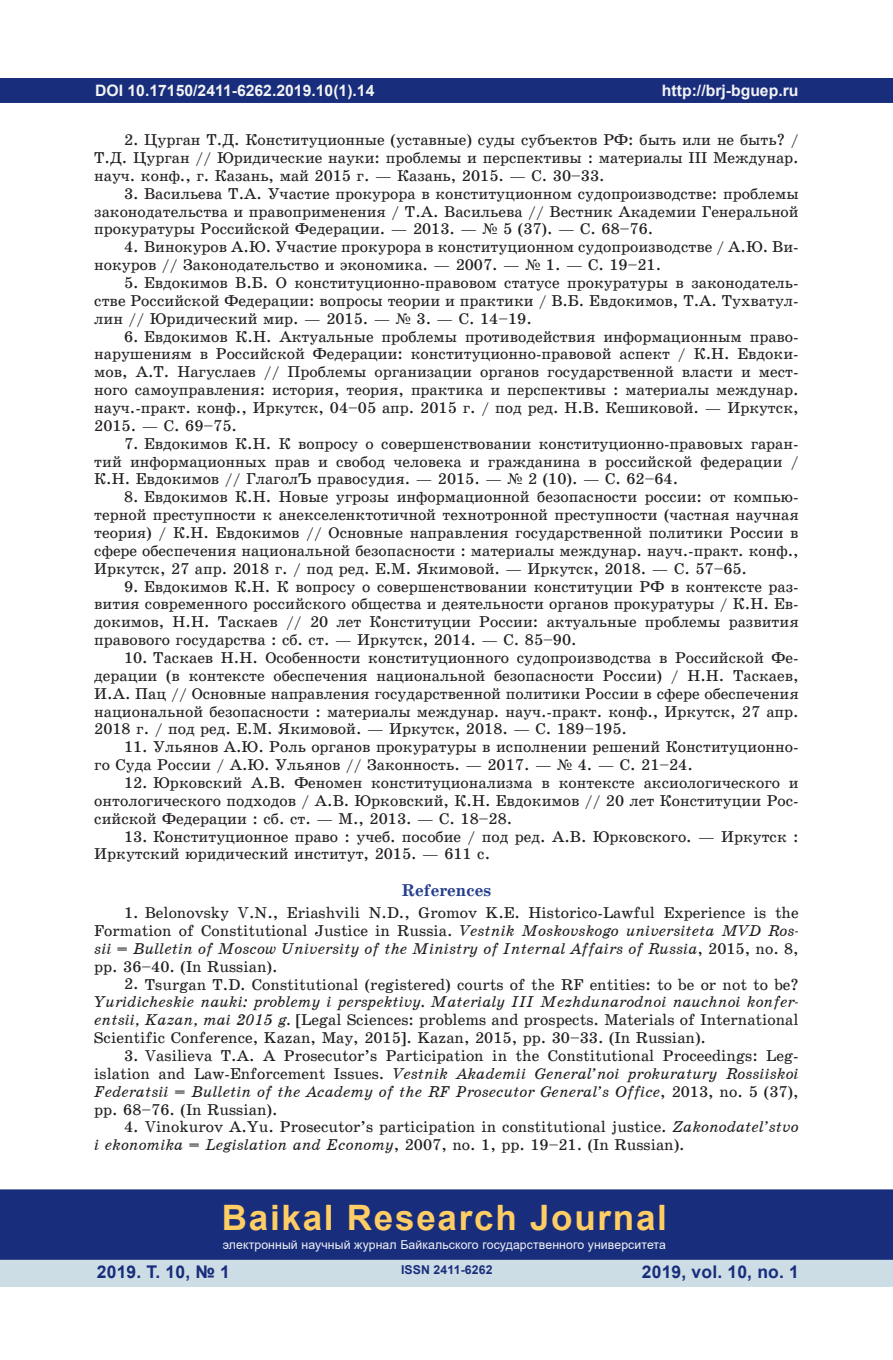
<style>
.page{position:relative;width:893px;height:1360px;background:#fff}
.page>*{position:absolute;margin:0;border:0;box-sizing:border-box;transform-origin:0 0}
.t1{font:700 35px "Arial";letter-spacing:.05em;color:#fecd64}
.t2{font:700 17.5px "Arial";letter-spacing:.01em;color:#182d7c}
.t3{font:17.15px "School Book C Bold";color:#253f8e}
.t4{font:15.75px/17.8px "School Book C";color:#231f20;text-align:justify}
.t5{font:15.75px/17.8px "School Book C Italic";color:#231f20}
.t6{font:700 15.75px "Arial";color:#f2f3f4}
.t7{font:12.25px "Arial";letter-spacing:.01em;color:#f2f3f4}
.t8{font:700 12.25px "Arial";letter-spacing:.01em;color:#182d7c}
.s1{font-family:"Times New Roman"}
.s2{font-family:"School Book C Italic"}
.s3{font-family:"School Book C"}
</style>
<div class="page">
<div style="left:0;top:78px;width:893px;height:25px;background:#182d7c"></div>
<div style="left:0;top:1258px;width:893px;height:28px;background:#cddde6"></div>
<div style="left:0;top:1189px;width:893px;height:70px;background:#182d7c;border:2px solid #182d7c"></div>
<p class="t6" style="left:95px;top:79px;width:281px">DOI 10.17150/2411-6262.2019.10(1).14</p>
<p class="t4" style="left:94px;top:131px;width:706px;text-indent:30px">2. Цурган Т.Д. Конституционные (уставные) суды субъектов РФ: быть или не быть? / Т.Д. Цурган // Юридические науки: проблемы и перспективы : материалы III Междунар. науч. конф., г. Казань, май 2015 г. — Казань, 2015. — С. 30–33.</p>
<p class="t4" style="left:94px;top:185px;width:706px;text-indent:30px">3. Васильева Т.А. Участие прокурора в конституционном судопроизводстве: проблемы законодательства и правоприменения / Т.А. Васильева // Вестник Академии Генеральной прокуратуры Российской Федерации. — 2013. — <span class="s1">№</span> 5 (37). — С. 68–76.</p>
<p class="t4" style="left:94px;top:238px;width:706px;text-indent:30px">4. Винокуров А.Ю. Участие прокурора в конституционном судопроизводстве / А.Ю. Ви&shy;нокуров // Законодательство и экономика. — 2007. — <span class="s1">№</span> 1. — С. 19–21.</p>
<p class="t4" style="left:94px;top:274px;width:706px;text-indent:30px">5. Евдокимов В.Б. О конституционно-правовом статусе прокуратуры в законодатель&shy;стве Российской Федерации: вопросы теории и практики / В.Б. Евдокимов, Т.А. Тухватул&shy;лин // Юридический мир. — 2015. — <span class="s1">№</span> 3. — С. 14–19.</p>
<p class="t4" style="left:94px;top:327px;width:706px;text-indent:30px">6. Евдокимов К.Н. Актуальные проблемы противодействия информационным право&shy;нарушениям в Российской Федерации: конституционно-правовой аспект / К.Н. Евдоки&shy;мов, А.Т. Нагуслаев // Проблемы организации органов государственной власти и мест&shy;ного самоуправления: история, теория, практика и перспективы : материалы междунар. науч.-практ. конф., Иркутск, 04–05 апр. 2015 г. / под ред. Н.В. Кешиковой. — Иркутск, 2015. — С. 69–75.</p>
<p class="t4" style="left:94px;top:434px;width:706px;text-indent:30px">7. Евдокимов К.Н. К вопросу о совершенствовании конституционно-правовых гаран&shy;тий информационных прав и свобод человека и гражданина в российской федерации / К.Н. Евдокимов // ГлаголЪ правосудия. — 2015. — <span class="s1">№</span> 2 (10). — С. 62–64.</p>
<p class="t4" style="left:94px;top:488px;width:706px;text-indent:30px">8. Евдокимов К.Н. Новые угрозы информационной безопасности россии: от компью&shy;терной преступности к анекселенктотичной технотронной преступности (частная научная теория) / К.Н. Евдокимов // Основные направления государственной политики России в сфере обеспечения национальной безопасности : материалы междунар. науч.-практ. конф., Иркутск, 27 апр. 2018 г. / под ред. Е.М. Якимовой. — Иркутск, 2018. — С. 57–65.</p>
<p class="t4" style="left:94px;top:577px;width:706px;text-indent:30px">9. Евдокимов К.Н. К вопросу о совершенствовании конституции РФ в контексте раз&shy;вития современного российского общества и деятельности органов прокуратуры / К.Н. Ев&shy;докимов, Н.Н. Таскаев // 20 лет Конституции России: актуальные проблемы развития правового государства : сб. ст. — Иркутск, 2014. — С. 85–90.</p>
<p class="t4" style="left:94px;top:649px;width:706px;text-indent:30px">10. Таскаев Н.Н. Особенности конституционного судопроизводства в Российской Фе&shy;дерации (в контексте обеспечения национальной безопасности России) / Н.Н. Таскаев, И.А. Пац // Основные направления государственной политики России в сфере обеспечения национальной безопасности : материалы междунар. науч.-практ. конф., Иркутск, 27 апр.<br>2018 г. / под ред. Е.М. Якимовой. — Иркутск, 2018. — С. 189–195.</p>
<p class="t4" style="left:94px;top:738px;width:706px;text-indent:30px">11. Ульянов А.Ю. Роль органов прокуратуры в исполнении решений Конституционно&shy;го Суда России / А.Ю. Ульянов // Законность. — 2017. — <span class="s1">№</span> 4. — С. 21–24.</p>
<p class="t4" style="left:94px;top:773px;width:706px;text-indent:30px">12. Юрковский А.В. Феномен конституционализма в контексте аксиологического и онтологического подходов / А.В. Юрковский, К.Н. Евдокимов // 20 лет Конституции Рос&shy;сийской Федерации : сб. ст. — М., 2013. — С. 18–28.</p>
<p class="t4" style="left:94px;top:827px;width:706px;text-indent:30px">13. Конституционное право : учеб. пособие / под ред. А.В. Юрковского. — Иркутск :<br>Иркутский юридический институт, 2015. — 611 с.</p>
<p class="t3" style="left:402px;top:881px;width:91px">References</p>
<p class="t4" style="left:94px;top:903px;width:706px;text-align:right">1. Belonovsky V.N., Eriashvili N.D., Gromov K.E. Historico-Lawful Experience is the<br>Formation of Constitutional Justice in Russia. <span class="s2">Vestnik Moskovskogo universiteta MVD Ros-</span></p>
<p class="t5" style="left:94px;top:939px;width:706px">sii = Bulletin of Moscow University of the Ministry of Internal Affairs of Russia<span class="s3">, 2015, no. 8,</span></p>
<p class="t4" style="left:94px;top:957px;width:185px">pp. 36–40. (In Russian).</p>
<p class="t4" style="left:124px;top:975px;width:676px">2. Tsurgan T.D. Constitutional (registered) courts of the RF entities: to be or not to be?</p>
<p class="t5" style="left:94px;top:993px;width:706px">Yuridicheskie nauki: problemy i perspektivy. Materialy III Mezhdunarodnoi nauchnoi konfer-</p>
<p class="t4" style="left:94px;top:1011px;width:706px"><span class="s2">entsii, Kazan, mai 2015 g.</span> [Legal Sciences: problems and prospects. Materials of International<br>Scientific Conference, Kazan, May, 2015]. Kazan, 2015, pp. 30–33. (In Russian).</p>
<p class="t4" style="left:124px;top:1046px;width:676px">3. Vasilieva T.A. A Prosecutor’s Participation in the Constitutional Proceedings: Leg-</p>
<p class="t5" style="left:94px;top:1064px;width:706px"><span class="s3">islation and Law-Enforcement Issues.</span> Vestnik Akademii General’noi prokuratury Rossiiskoi<br>Federatsii = Bulletin of the Academy of the RF Prosecutor General’s Office<span class="s3">, 2013, no. 5 (37),</span></p>
<p class="t4" style="left:94px;top:1100px;width:185px">pp. 68–76. (In Russian).</p>
<p class="t4" style="left:124px;top:1118px;width:676px">4. Vinokurov A.Yu. Prosecutor’s participation in constitutional justice. <span class="s2">Zakonodatel’stvo</span></p>
<p class="t5" style="left:94px;top:1135px;width:592px">i ekonomika = Legislation and Economy<span class="s3">, 2007, no. 1, pp. 19–21. (In Russian).</span></p>
<p class="t6" style="left:662px;top:79px;width:138px">http://brj-bguep.ru</p>
<p class="t6" style="left:357px;top:79px;width:10px">5</p>
<h1 class="t1" style="left:222px;top:1192px;width:447px">Baikal Research Journal</h1>
<p class="t7" style="left:223px;top:1236px;width:445px">электронный научный журнал Байкальского государственного университета</p>
<p class="t2" style="left:97px;top:1259px;width:135px">2019. Т. 10, № 1</p>
<p class="t8" style="left:401px;top:1261px;width:93px">ISSN 2411-6262</p>
<p class="t2" style="left:642px;top:1259px;width:159px">2019, vol. 10, no. 1</p>
</div>
